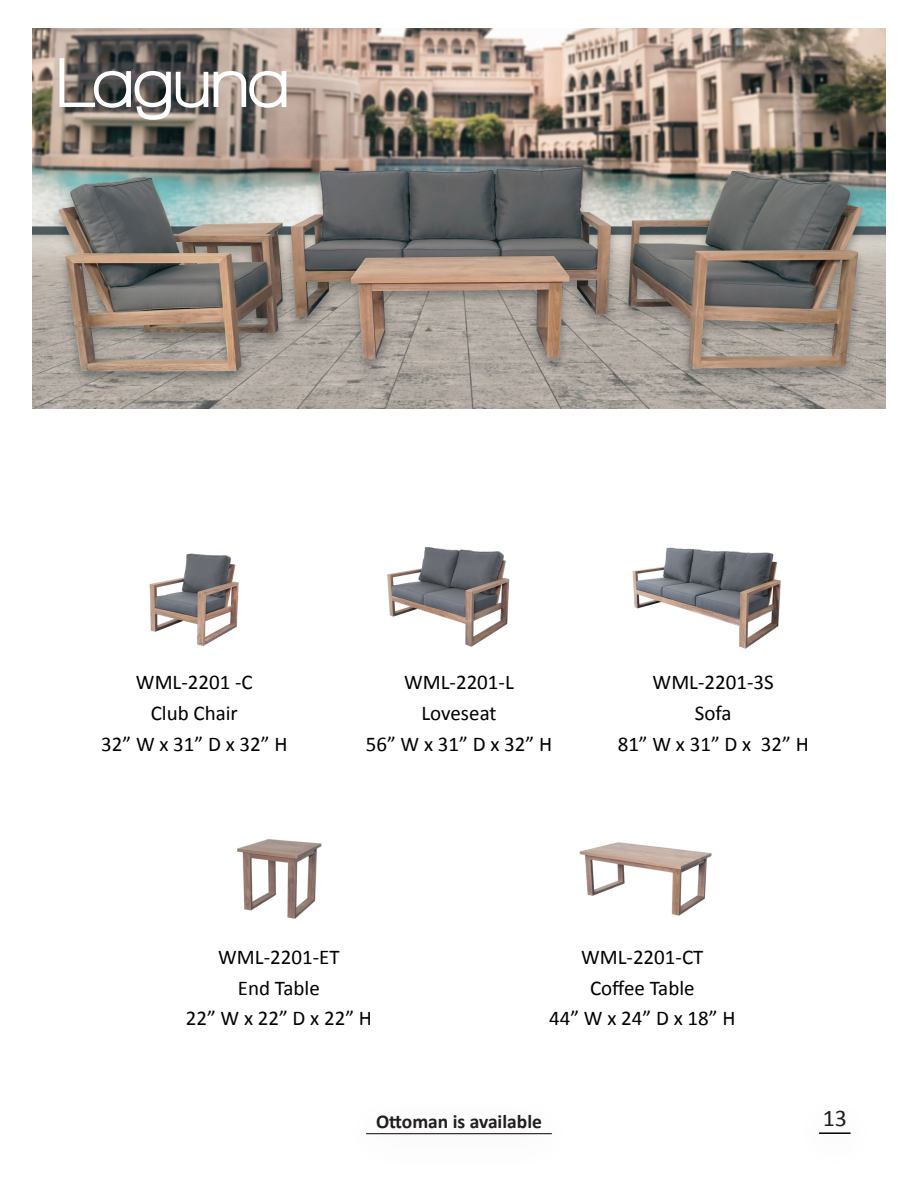
<style>
.page{position:relative;width:918px;height:1188px;background:#fff}
.page>*{position:absolute;margin:0;border:0;box-sizing:border-box;transform-origin:0 0}
.t1{font:800 72px "Walkway";color:#fff}
.t2{font:24px "Calibri";color:#231f20}
.t3{font:21px "Calibri";color:#000}
.t4{font:700 19.5px "Calibri";color:#231f20}
</style>
<div class="page">
<img style="left:32px;top:28px;width:854px;height:381px">
<img style="left:149px;top:553px;width:90px;height:94px">
<img style="left:387px;top:547px;width:123px;height:100px">
<img style="left:632px;top:547px;width:149px;height:102px">
<img style="left:579px;top:842px;width:133px;height:74px">
<img style="left:237px;top:839px;width:85px;height:80px">
<hr style="left:366px;top:1133px;width:186px;height:1px;background:#231f20">
<hr style="left:819px;top:1132px;width:32px;height:2px;background:#000">
<p class="t1" style="left:57px;top:44px;width:234px">Laguna</p>
<p class="t3" style="left:136px;top:669px;width:118px">WML-2201 -C</p>
<p class="t3" style="left:404px;top:669px;width:111px">WML-2201-L</p>
<p class="t3" style="left:653px;top:669px;width:123px">WML-2201-3S</p>
<p class="t3" style="left:151px;top:700px;width:89px">Club Chair</p>
<p class="t3" style="left:421px;top:700px;width:77px">Loveseat</p>
<p class="t3" style="left:695px;top:700px;width:38px">Sofa</p>
<p class="t3" style="left:101px;top:731px;width:188px">32” W x 31” D x 32” H</p>
<p class="t3" style="left:366px;top:731px;width:188px">56” W x 31” D x 32” H</p>
<p class="t3" style="left:618px;top:731px;width:193px">81” W x 31” D x 32” H</p>
<p class="t3" style="left:218px;top:944px;width:123px">WML-2201-ET</p>
<p class="t3" style="left:581px;top:944px;width:124px">WML-2201-CT</p>
<p class="t3" style="left:238px;top:975px;width:84px">End Table</p>
<p class="t3" style="left:590px;top:975px;width:106px">Coffee Table</p>
<p class="t3" style="left:186px;top:1005px;width:188px">22” W x 22” D x 22” H</p>
<p class="t3" style="left:549px;top:1005px;width:188px">44” W x 24” D x 18” H</p>
<p class="t4" style="left:376px;top:1108px;width:167px">Ottoman is available</p>
<p class="t2" style="left:823px;top:1103px;width:26px">13</p>
</div>
